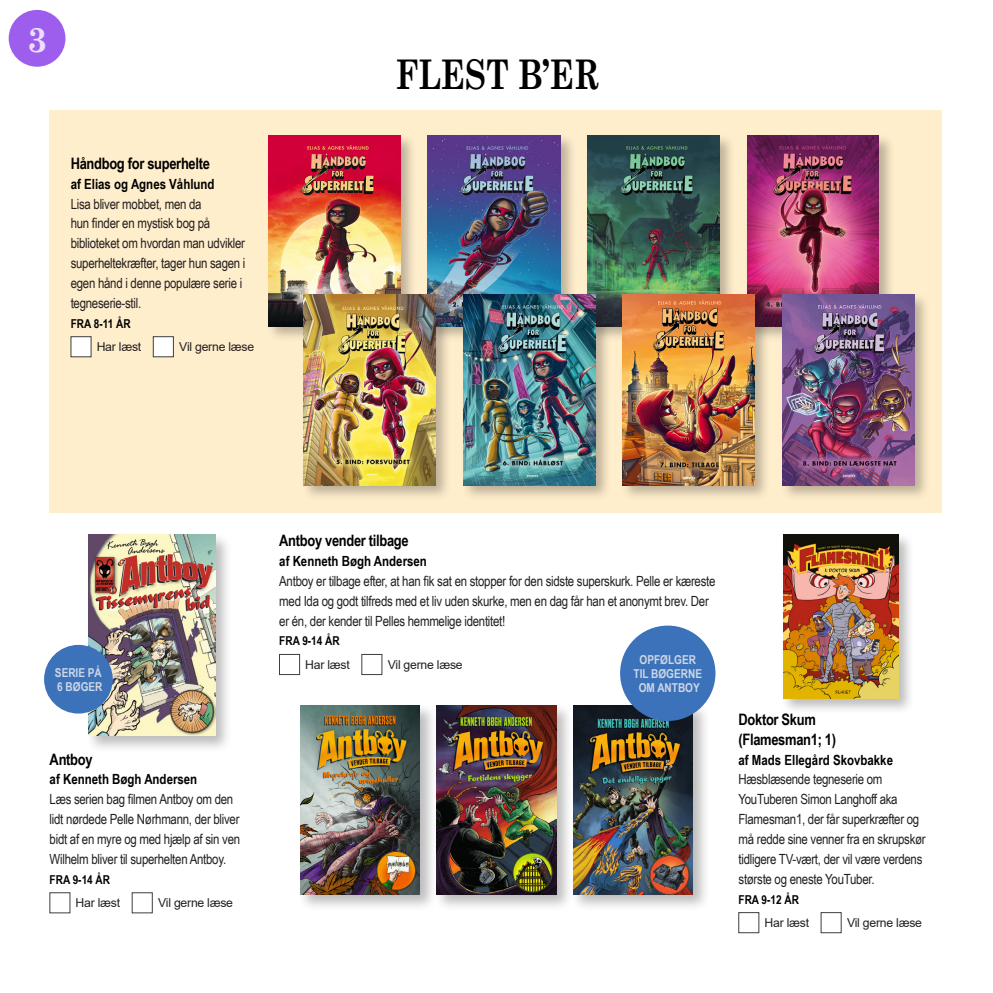
<style>
.page{position:relative;width:993px;height:993px;background:#fff}
.page>*{position:absolute;margin:0;border:0;box-sizing:border-box;transform-origin:0 0}
.underoverskrift{font:700 40.95px "Century Schoolbook";color:#000;scale:.77 1}
.t1{font:700 35px "Century Schoolbook";color:#ebdffb}
.TITEL_1{font:700 15.75px "Arial Narrow";letter-spacing:-.02em;color:#000}
.NOTE{font:14px/19.8px "Arial Narrow";letter-spacing:-.02em;color:#231f20}
.forfatter{font:700 14px "Arial Narrow";color:#000}
.t2{font:12.25px "Arial";letter-spacing:-.02em;color:#231f20}
.t3{font:700 12.25px/14px "Arial Narrow";color:#ced7e7;text-align:center}
.ALDER{font:700 12.25px "Arial Narrow";color:#000}
</style>
<div class="page">
<div style="left:50px;top:110px;width:891px;height:402px;background:#fec"></div>
<div style="left:71px;top:336px;width:20px;height:21px;background:#fff;border:1px solid #3e3e3f"></div>
<div style="left:153px;top:336px;width:20px;height:21px;background:#fff;border:1px solid #3e3e3f"></div>
<div style="left:132px;top:892px;width:20px;height:20px;background:#fff;border:1px solid #3e3e3f"></div>
<div style="left:279px;top:654px;width:21px;height:20px;background:#fff;border:1px solid #3e3e3f"></div>
<div style="left:266px;top:133px;width:151px;height:209px;background:#231f20;opacity:.3"></div>
<img style="left:268px;top:135px;width:133px;height:191px">
<div style="left:425px;top:133px;width:151px;height:209px;background:#231f20;opacity:.3"></div>
<img style="left:428px;top:135px;width:132px;height:191px">
<div style="left:585px;top:133px;width:150px;height:209px;background:#231f20;opacity:.3"></div>
<img style="left:587px;top:135px;width:132px;height:191px">
<div style="left:744px;top:133px;width:150px;height:209px;background:#231f20;opacity:.3"></div>
<img style="left:746px;top:135px;width:132px;height:191px">
<div style="left:301px;top:292px;width:151px;height:209px;background:#231f20;opacity:.3"></div>
<img style="left:304px;top:294px;width:131px;height:191px">
<div style="left:460px;top:292px;width:151px;height:209px;background:#231f20;opacity:.3"></div>
<img style="left:463px;top:294px;width:132px;height:191px">
<div style="left:620px;top:292px;width:150px;height:209px;background:#231f20;opacity:.3"></div>
<img style="left:622px;top:294px;width:132px;height:191px">
<div style="left:86px;top:532px;width:146px;height:220px;background:#231f20;opacity:.3"></div>
<img style="left:89px;top:535px;width:126px;height:200px">
<div style="left:297px;top:702px;width:140px;height:209px;background:#231f20;opacity:.3"></div>
<img style="left:300px;top:705px;width:119px;height:188px">
<div style="left:738px;top:912px;width:20px;height:20px;background:#fff;border:1px solid #3e3e3f"></div>
<div style="left:780px;top:532px;width:134px;height:182px;background:#231f20;opacity:.3"></div>
<img style="left:783px;top:535px;width:115px;height:163px">
<div style="left:780px;top:292px;width:150px;height:209px;background:#231f20;opacity:.3"></div>
<img style="left:782px;top:294px;width:132px;height:191px">
<div style="left:434px;top:702px;width:139px;height:209px;background:#231f20;opacity:.3"></div>
<img style="left:436px;top:705px;width:120px;height:188px">
<div style="left:570px;top:702px;width:140px;height:209px;background:#231f20;opacity:.3"></div>
<img style="left:573px;top:705px;width:119px;height:188px">
<div style="left:620px;top:625px;width:95px;height:95px;background:#3c72b9;border-radius:50%"></div>
<div style="left:44px;top:644px;width:69px;height:69px;background:#3c72b9;border-radius:50%"></div>
<div style="left:9px;top:10px;width:56px;height:57px;background:#9d5eed;border-radius:50%"></div>
<h2 class="t1" style="left:27px;top:12px;width:22px">3</h2>
<h2 class="TITEL_1" style="left:71px;top:151px;width:141px">Håndbog for superhelte</h2>
<p class="forfatter" style="left:71px;top:173px;width:145px">af Elias og Agnes Våhlund</p>
<p class="NOTE" style="left:71px;top:193px;width:176px">Lisa bliver mobbet, men da<br>hun finder en mystisk bog på biblioteket om hvordan man udvikler superheltekræfter, tager hun sagen i egen hånd i denne populære serie i tegneserie-stil.</p>
<p class="ALDER" style="left:71px;top:314px;width:61px">FRA 8-11 ÅR</p>
<p class="t2" style="left:97px;top:338px;width:46px">Har læst</p>
<p class="t2" style="left:179px;top:338px;width:76px">Vil gerne læse</p>
<p class="underoverskrift" style="left:395px;top:43px;width:266px">FLEST B’ER</p>
<p class="t3" style="left:55px;top:664px;width:49px;text-align:left">SERIE PÅ<br>6 BØGER</p>
<h2 class="TITEL_1" style="left:50px;top:746px;width:44px">Antboy</h2>
<p class="forfatter" style="left:50px;top:768px;width:149px">af Kenneth Bøgh Andersen</p>
<p class="NOTE" style="left:50px;top:788px;width:192px">Læs serien bag filmen Antboy om den lidt nørdede Pelle Nørhmann, der bliver bidt af en myre og med hjælp af sin ven Wilhelm bliver til superhelten Antboy.</p>
<p class="ALDER" style="left:50px;top:869px;width:62px">FRA 9-14 ÅR</p>
<p class="t2" style="left:76px;top:893px;width:46px">Har læst</p>
<p class="t2" style="left:158px;top:894px;width:76px">Vil gerne læse</p>
<h2 class="TITEL_1" style="left:279px;top:528px;width:131px">Antboy vender tilbage</h2>
<p class="forfatter" style="left:279px;top:550px;width:149px">af Kenneth Bøgh Andersen</p>
<p class="NOTE" style="left:279px;top:570px;width:437px">Antboy er tilbage efter, at han fik sat en stopper for den sidste superskurk. Pelle er kæreste med Ida og godt tilfreds med et liv uden skurke, men en dag får han et anonymt brev. Der er én, der kender til Pelles hemmelige identitet!</p>
<p class="ALDER" style="left:279px;top:631px;width:62px">FRA 9-14 ÅR</p>
<p class="t2" style="left:305px;top:655px;width:46px">Har læst</p>
<p class="t2" style="left:387px;top:656px;width:76px">Vil gerne læse</p>
<p class="t3" style="left:633px;top:651px;width:70px">OPFØLGER<br>TIL BØGERNE<br>OM ANTBOY</p>
<h2 class="TITEL_1" style="left:738px;top:707px;width:79px">Doktor Skum</h2>
<h2 class="TITEL_1" style="left:738px;top:727px;width:99px">(Flamesman1; 1)</h2>
<p class="forfatter" style="left:738px;top:748px;width:156px">af Mads Ellegård Skovbakke</p>
<p class="NOTE" style="left:738px;top:768px;width:189px">Hæsblæsende tegneserie om YouTuberen Simon Langhoff aka Flamesman1, der får superkræfter og må redde sine venner fra en skrupskør tidligere TV-vært, der vil være verdens største og eneste YouTuber.</p>
<p class="ALDER" style="left:738px;top:889px;width:62px">FRA 9-12 ÅR</p>
<p class="t2" style="left:764px;top:913px;width:46px">Har læst</p>
<p class="t2" style="left:846px;top:914px;width:76px">Vil gerne læse</p>
</div>
